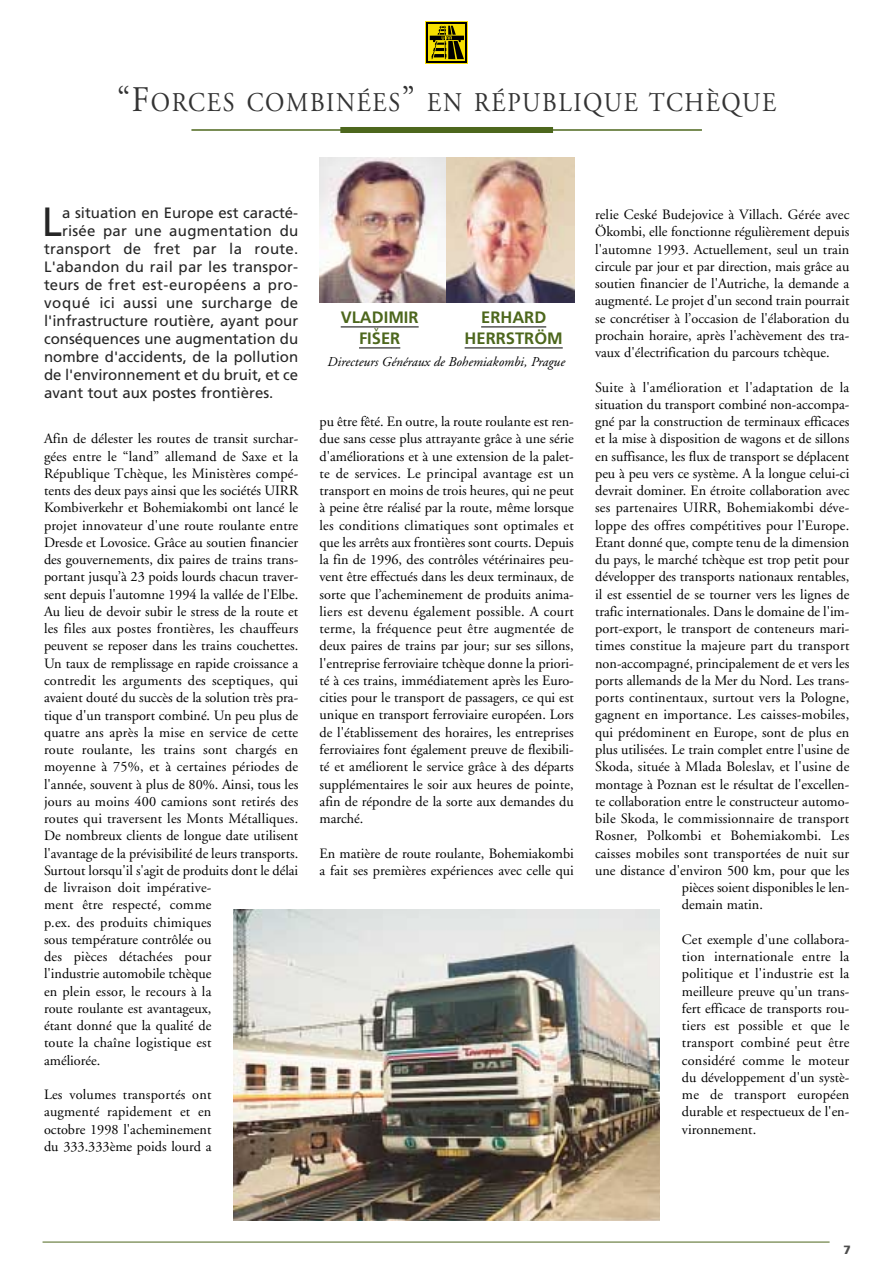
<style>
.page{position:relative;width:893px;height:1262px;background:#fff}
.page>*{position:absolute;margin:0;border:0;box-sizing:border-box;transform-origin:0 0}
.t1{font:40.8px "Frutiger";color:#262626}
.t2{font:27px "Adobe Garamond";letter-spacing:.065em;color:#333;scale:.9 1}
.t3{font:700 16.5px/21px "Frutiger";color:#4d671d;text-align:center}
.t4{font:15px "Frutiger";color:#262626}
.t5{font:15px "Frutiger";letter-spacing:.03em;color:#262626}
.t6{font:14.25px/17.2px "Adobe Garamond";color:#000;text-align:justify}
.t7{font:italic 13.5px "Adobe Garamond";color:#000}
.t8{font:900 12px "Frutiger";color:#4d4d4d}
.t9{font:700 9px "Frutiger";color:#4d671d}
.s1{font-size:36px}
</style>
<div class="page">
<hr style="left:43px;top:1241px;width:786px;height:1px;background:#4d671d">
<div style="left:340px;top:127px;width:213px;height:6px;background:#4d671d"></div>
<hr style="left:191px;top:129px;width:511px;height:2px;background:#4d671d">
<img style="left:319px;top:157px;width:127px;height:145px">
<img style="left:446px;top:157px;width:128px;height:145px">
<div style="left:425px;top:21px;width:43px;height:43px;background:#f7e000"></div>
<div style="left:426px;top:22px;width:41px;height:41px;background:#000"></div>
<svg style="left:428px;top:24px;width:37px;height:37px"></svg>
<svg style="left:430px;top:26px;width:34px;height:33px"></svg>
<hr style="left:341px;top:327px;width:77px;height:1px;background:#000">
<hr style="left:359px;top:348px;width:41px;height:1px;background:#000">
<hr style="left:481px;top:327px;width:65px;height:1px;background:#000">
<hr style="left:464px;top:348px;width:98px;height:1px;background:#000">
<img style="left:234px;top:909px;width:425px;height:311px">
<h2 class="t2" style="left:117px;top:92px;width:733px"><span class="s1">“F</span>ORCES COMBINÉES<span class="s1">”</span> EN RÉPUBLIQUE TCHÈQUE</h2>
<h1 class="t1" style="left:42px;top:206px;width:22px">L</h1>
<p class="t4" style="left:62px;top:207px;width:238px">a situation en Europe est caracté-</p>
<p class="t4" style="left:62px;top:225px;width:238px">risée par une augmentation du</p>
<p class="t4" style="left:44px;top:243px;width:256px">transport de fret par la route.</p>
<p class="t4" style="left:44px;top:261px;width:256px">L'abandon du rail par les transpor-</p>
<p class="t5" style="left:44px;top:279px;width:256px">teurs de fret est-européens a pro-</p>
<p class="t4" style="left:44px;top:297px;width:256px">voqué ici aussi une surcharge de</p>
<p class="t4" style="left:44px;top:315px;width:256px">l'infrastructure routière, ayant pour</p>
<p class="t4" style="left:44px;top:333px;width:256px">conséquences une augmentation du</p>
<p class="t4" style="left:44px;top:351px;width:256px">nombre d'accidents, de la pollution</p>
<p class="t4" style="left:44px;top:369px;width:256px">de l'environnement et du bruit, et ce</p>
<p class="t4" style="left:44px;top:387px;width:231px">avant tout aux postes frontières.</p>
<p class="t6" style="left:44px;top:431px;width:256px;text-align:left">Afin de délester les routes de transit surchar&shy;gées entre le “land” allemand de Saxe et la République Tchèque, les Ministères compé&shy;tents des deux pays ainsi que les sociétés UIRR Kombiverkehr et Bohemiakombi ont lancé le projet innovateur d'une route roulante entre Dresde et Lovosice. Grâce au soutien financier des gouvernements, dix paires de trains trans&shy;portant jusqu’à 23 poids lourds chacun traver&shy;sent depuis l'automne 1994 la vallée de l'Elbe.<br>Au lieu de devoir subir le stress de la route et les files aux postes frontières, les chauffeurs peuvent se reposer dans les trains couchettes.<br>Un taux de remplissage en rapide croissance a contredit les arguments des sceptiques, qui avaient douté du succès de la solution très pra&shy;tique d'un transport combiné. Un peu plus de quatre ans après la mise en service de cette route roulante, les trains sont chargés en moyenne à 75%, et à certaines périodes de l'année, souvent à plus de 80%. Ainsi, tous les jours au moins 400 camions sont retirés des routes qui traversent les Monts Métalliques.<br>De nombreux clients de longue date utilisent l'avantage de la prévisibilité de leurs transports.<br>Surtout lorsqu'il s'agit de produits dont le délai de livraison doit impérative-<br>ment être respecté, comme<br>p.ex. des produits chimiques<br>sous température contrôlée ou<br>des pièces détachées pour<br>l'industrie automobile tchèque<br>en plein essor, le recours à la<br>route roulante est avantageux,<br>étant donné que la qualité de<br>toute la chaîne logistique est<br>améliorée.</p>
<p class="t6" style="left:44px;top:1087px;width:169px">Les volumes transportés ont augmenté rapidement et en octobre 1998 l'acheminement du 333.333ème poids lourd a</p>
<p class="t3" style="left:341px;top:308px;width:79px">VLADIMIR<br>FISER</p>
<p class="t3" style="left:464px;top:308px;width:100px">ERHARD<br>HERRSTRÖM</p>
<p class="t7" style="left:327px;top:356px;width:239px">Directeurs Généraux de Bohemiakombi, Prague</p>
<p class="t9" style="left:379px;top:332px;width:7px;rotate:-180deg">^</p>
<p class="t6" style="left:319px;top:414px;width:256px">pu être fêté. En outre, la route roulante est ren&shy;due sans cesse plus attrayante grâce à une série d'améliorations et à une extension de la palet&shy;te de services. Le principal avantage est un transport en moins de trois heures, qui ne peut à peine être réalisé par la route, même lorsque les conditions climatiques sont optimales et que les arrêts aux frontières sont courts. Depuis la fin de 1996, des contrôles vétérinaires peu&shy;vent être effectués dans les deux terminaux, de sorte que l’acheminement de produits anima&shy;liers est devenu également possible. A court terme, la fréquence peut être augmentée de deux paires de trains par jour; sur ses sillons, l'entreprise ferroviaire tchèque donne la priori&shy;té à ces trains, immédiatement après les Euro&shy;cities pour le transport de passagers, ce qui est unique en transport ferroviaire européen. Lors de l'établissement des horaires, les entreprises ferroviaires font également preuve de flexibili&shy;té et améliorent le service grâce à des départs supplémentaires le soir aux heures de pointe, afin de répondre de la sorte aux demandes du marché.</p>
<p class="t6" style="left:319px;top:845px;width:256px">En matière de route roulante, Bohemiakombi a fait ses premières expériences avec celle qui</p>
<p class="t6" style="left:595px;top:207px;width:256px">relie Ceské Budejovice à Villach. Gérée avec Ökombi, elle fonctionne régulièrement depuis l'automne 1993. Actuellement, seul un train circule par jour et par direction, mais grâce au soutien financier de l'Autriche, la demande a augmenté. Le projet d'un second train pourrait se concrétiser à l’occasion de l'élaboration du prochain horaire, après l'achèvement des tra&shy;vaux d'électrification du parcours tchèque.</p>
<p class="t6" style="left:595px;top:380px;width:256px">Suite à l'amélioration et l'adaptation de la</p>
<p class="t6" style="left:595px;top:397px;width:256px">situation du transport combiné non-accompa-</p>
<p class="t6" style="left:595px;top:414px;width:256px">gné par la construction de terminaux efficaces</p>
<p class="t6" style="left:595px;top:431px;width:256px">et la mise à disposition de wagons et de sillons</p>
<p class="t6" style="left:595px;top:449px;width:256px">en suffisance, les flux de transport se déplacent</p>
<p class="t6" style="left:595px;top:466px;width:256px">peu à peu vers ce système. A la longue celui-ci</p>
<p class="t6" style="left:595px;top:483px;width:256px">devrait dominer. En étroite collaboration avec</p>
<p class="t6" style="left:595px;top:500px;width:256px">ses partenaires UIRR, Bohemiakombi déve-</p>
<p class="t6" style="left:595px;top:518px;width:256px">loppe des offres compétitives pour l'Europe.</p>
<p class="t6" style="left:595px;top:535px;width:256px">Etant donné que, compte tenu de la dimension</p>
<p class="t6" style="left:595px;top:552px;width:256px">du pays, le marché tchèque est trop petit pour</p>
<p class="t6" style="left:595px;top:569px;width:256px">développer des transports nationaux rentables,</p>
<p class="t6" style="left:595px;top:587px;width:256px">il est essentiel de se tourner vers les lignes de</p>
<p class="t6" style="left:595px;top:604px;width:256px">trafic internationales. Dans le domaine de l'im-</p>
<p class="t6" style="left:595px;top:621px;width:256px">port-export, le transport de conteneurs mari-</p>
<p class="t6" style="left:595px;top:638px;width:256px">times constitue la majeure part du transport</p>
<p class="t6" style="left:595px;top:656px;width:256px">non-accompagné, principalement de et vers les</p>
<p class="t6" style="left:595px;top:673px;width:256px">ports allemands de la Mer du Nord. Les trans-</p>
<p class="t6" style="left:595px;top:690px;width:256px">ports continentaux, surtout vers la Pologne,</p>
<p class="t6" style="left:595px;top:707px;width:256px">gagnent en importance. Les caisses-mobiles,</p>
<p class="t6" style="left:595px;top:725px;width:256px">qui prédominent en Europe, sont de plus en</p>
<p class="t6" style="left:595px;top:742px;width:256px">plus utilisées. Le train complet entre l'usine de</p>
<p class="t6" style="left:595px;top:759px;width:256px">Skoda, située à Mlada Boleslav, et l'usine de</p>
<p class="t6" style="left:595px;top:776px;width:256px">montage à Poznan est le résultat de l'excellen-</p>
<p class="t6" style="left:595px;top:794px;width:256px">te collaboration entre le constructeur automo-</p>
<p class="t6" style="left:595px;top:811px;width:256px">bile Skoda, le commissionnaire de transport</p>
<p class="t6" style="left:595px;top:828px;width:256px">Rosner, Polkombi et Bohemiakombi. Les</p>
<p class="t6" style="left:595px;top:845px;width:256px">caisses mobiles sont transportées de nuit sur</p>
<p class="t6" style="left:595px;top:863px;width:256px">une distance d'environ 500 km, pour que les</p>
<p class="t6" style="left:682px;top:880px;width:169px">pièces soient disponibles le len-</p>
<p class="t6" style="left:682px;top:897px;width:82px">demain matin.</p>
<p class="t6" style="left:682px;top:932px;width:169px">Cet exemple d'une collabora&shy;tion internationale entre la politique et l'industrie est la meilleure preuve qu'un trans&shy;fert efficace de transports rou&shy;tiers est possible et que le transport combiné peut être considéré comme le moteur du développement d'un systè&shy;me de transport européen durable et respectueux de l'en&shy;vironnement.</p>
<p class="t8" style="left:843px;top:1245px;width:9px">7</p>
</div>
